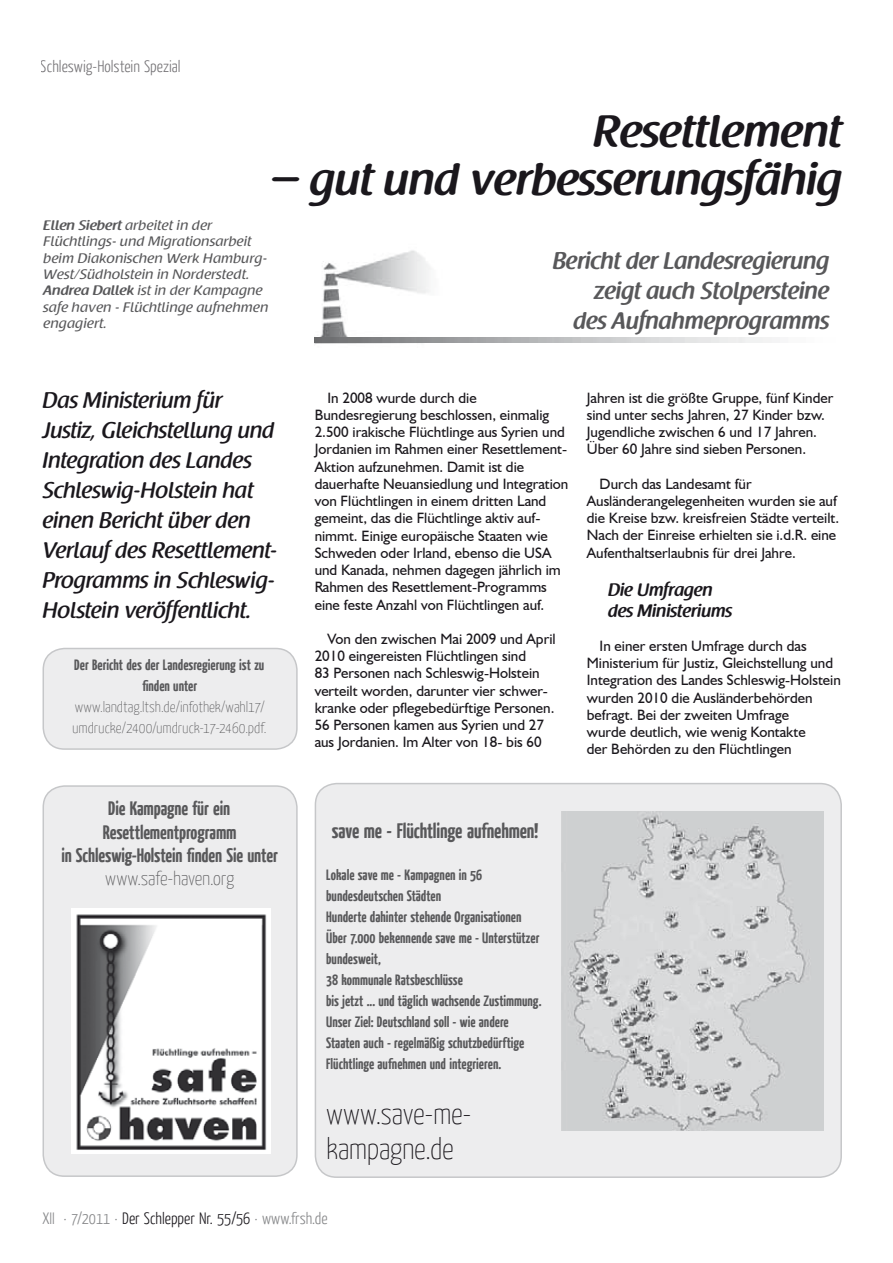
<style>
.page{position:relative;width:893px;height:1263px;background:#fff}
.page>*{position:absolute;margin:0;border:0;box-sizing:border-box;transform-origin:0 0}
.t1{font:600 45px "Raspoutine";color:#1a171c}
.t2{font:100 30px/34.5px "Yanone Kaffeesatz";letter-spacing:-.01em;color:#1a171c}
.t3{font:600 24px/30px "Raspoutine";color:#58585a;text-align:right}
.t4{font:500 22.5px/30px "Raspoutine";letter-spacing:-.01em;color:#1a171c}
.t5{font:700 21px "Yanone Kaffeesatz";letter-spacing:-.005em;color:#58585a}
.t6{font:700 19.5px/23.4px "Yanone Kaffeesatz";letter-spacing:-.005em;color:#58585a;text-align:center}
.t7{font:100 19.5px "Yanone Kaffeesatz";letter-spacing:-.01em;color:#58585a}
.t8{font:600 18px/21px "Raspoutine";color:#1a171c}
.t9{font:300 16.5px "Yanone Kaffeesatz";color:#87888a}
.t10{font:300 16.5px "Yanone Kaffeesatz";color:#1a171c}
.t11{font:15px/17.2px "Humanist 521 BT";color:#1a171c}
.t12{font:700 15px/21px "Yanone Kaffeesatz";color:#58585a;text-align:center}
.t13{font:100 15px/21px "Yanone Kaffeesatz";letter-spacing:-.005em;color:#58585a}
.t14{font:13.65px/16.5px "Raspoutine Classic";color:#58585a;scale:1.09 1}
.s1{font-family:"Raspoutine";font-weight:600}
.s2{color:#1a171c}
</style>
<div class="page">
<img style="left:315px;top:250px;width:129px;height:94px">
<img style="left:315px;top:338px;width:465px;height:4px">
<div style="left:43px;top:648px;width:254px;height:101px;background:#ededee;border-radius:21px"></div>
<div style="left:43px;top:648px;width:255px;height:102px;border:2px solid #c6c7c9;border-radius:21px"></div>
<div style="left:315px;top:783px;width:526px;height:394px;background:#ededee;border-radius:21px"></div>
<div style="left:315px;top:783px;width:527px;height:395px;border:2px solid #c6c7c9;border-radius:21px"></div>
<img style="left:561px;top:811px;width:262px;height:319px">
<div style="left:43px;top:786px;width:254px;height:390px;background:#ededee;border-radius:21px"></div>
<div style="left:43px;top:785px;width:255px;height:392px;border:2px solid #c6c7c9;border-radius:21px"></div>
<img style="left:71px;top:909px;width:200px;height:244px">
<p class="t10" style="left:41px;top:56px;width:141px">Schleswig-Holstein Spezial</p>
<h1 class="t1" style="left:593px;top:106px;width:250px">Resettlement</h1>
<h1 class="t1" style="left:270px;top:155px;width:573px">— gut und verbesserungsfähig</h1>
<p class="t14" style="left:43px;top:217px;width:208px"><span class="s1">Ellen Siebert</span> arbeitet in der<br>Flüchtlings- und Migrationsarbeit beim Diakonischen Werk Hamburg-<br>West/Südholstein in Norderstedt.<br><span class="s1">Andrea Dallek</span> ist in der Kampagne safe haven - Flüchtlinge aufnehmen engagiert.</p>
<h3 class="t4" style="left:43px;top:385px;width:236px">Das Ministerium für<br>Justiz, Gleichstellung und<br>Integration des Landes<br>Schleswig-Holstein hat einen Bericht über den<br>Verlauf des Resettlement-<br>Programms in Schleswig-<br>Holstein veröffentlicht.</h3>
<p class="t12" style="left:74px;top:653px;width:191px">Der Bericht des der Landesregierung ist zu finden unter</p>
<p class="t13" style="left:72px;top:696px;width:196px">www.landtag.ltsh.de/infothek/wahl17/ umdrucke/2400/umdruck-17-2460.pdf.</p>
<h3 class="t6" style="left:61px;top:796px;width:218px">Die Kampagne für ein<br>Resettlementprogramm<br>in Schleswig-Holstein finden Sie unter</h3>
<h3 class="t7" style="left:105px;top:866px;width:130px">www.safe-haven.org</h3>
<h3 class="t3" style="left:553px;top:246px;width:278px">Bericht der Landesregierung zeigt auch Stolpersteine<br>des Aufnahmeprogramms</h3>
<p class="t11" style="left:315px;top:389px;width:255px;text-indent:13px">In 2008 wurde durch die Bundesregierung beschlossen, einmalig 2.500 irakische Flüchtlinge aus Syrien und Jordanien im Rahmen einer Resettlement-Aktion aufzunehmen. Damit ist die dauerhafte Neuansiedlung und Integration von Flüchtlingen in einem dritten Land gemeint, das die Flüchtlinge aktiv auf&shy;nimmt. Einige europäische Staaten wie Schweden oder Irland, ebenso die USA und Kanada, nehmen dagegen jährlich im Rahmen des Resettlement-Programms eine feste Anzahl von Flüchtlingen auf.</p>
<p class="t11" style="left:315px;top:630px;width:242px;text-indent:13px">Von den zwischen Mai 2009 und April 2010 eingereisten Flüchtlingen sind<br>83 Personen nach Schleswig-Holstein verteilt worden, darunter vier schwer&shy;kranke oder pflegebedürftige Personen.<br>56 Personen kamen aus Syrien und 27 aus Jordanien. Im Alter von 18- bis 60</p>
<p class="t11" style="left:587px;top:389px;width:248px">Jahren ist die größte Gruppe, fünf Kinder sind unter sechs Jahren, 27 Kinder bzw.<br>Jugendliche zwischen 6 und 17 Jahren.<br>Über 60 Jahre sind sieben Personen.</p>
<p class="t11" style="left:587px;top:475px;width:254px;text-indent:13px">Durch das Landesamt für Ausländerangelegenheiten wurden sie auf die Kreise bzw. kreisfreien Städte verteilt.<br>Nach der Einreise erhielten sie i.d.R. eine Aufenthaltserlaubnis für drei Jahre.</p>
<p class="t8" style="left:608px;top:579px;width:126px">Die Umfragen des Ministeriums</p>
<p class="t11" style="left:587px;top:637px;width:255px;text-indent:13px">In einer ersten Umfrage durch das Ministerium für Justiz, Gleichstellung und Integration des Landes Schleswig-Holstein wurden 2010 die Ausländerbehörden befragt. Bei der zweiten Umfrage<br>wurde deutlich, wie wenig Kontakte<br>der Behörden zu den Flüchtlingen</p>
<h3 class="t5" style="left:332px;top:817px;width:208px">save me - Flüchtlinge aufnehmen!</h3>
<p class="t12" style="left:326px;top:863px;width:217px;text-align:left">Lokale save me - Kampagnen in 56 bundesdeutschen Städten<br>Hunderte dahinter stehende Organisationen Über 7.000 bekennende save me - Unterstützer bundesweit,<br>38 kommunale Ratsbeschlüsse<br>bis jetzt ... und täglich wachsende Zustimmung.<br>Unser Ziel: Deutschland soll - wie andere Staaten auch - regelmäßig schutzbedürftige Flüchtlinge aufnehmen und integrieren.</p>
<h2 class="t2" style="left:326px;top:1096px;width:147px">www.save-me&shy;kampagne.de</h2>
<p class="t9" style="left:43px;top:1208px;width:287px">XII · 7/2011 · <span class="s2">Der Schlepper Nr. 55/56</span> · www.frsh.de</p>
</div>
